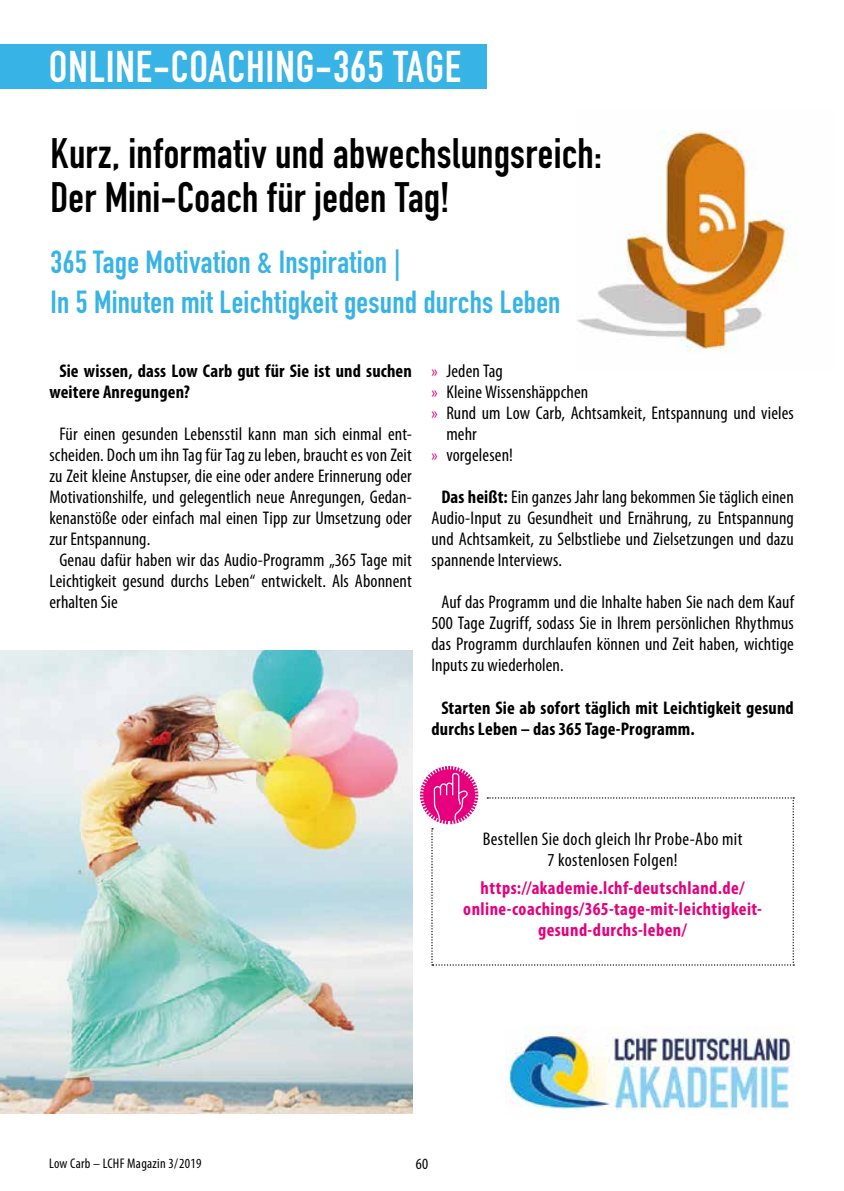
<style>
.page{position:relative;width:844px;height:1191px;background:#fff}
.page>*{position:absolute;margin:0;border:0;box-sizing:border-box;transform-origin:0 0}
.t1{font:43.75px "DIN Engschrift Std";letter-spacing:.02em;color:#fff}
.t2{font:42px/43.8px "DIN Engschrift Std";letter-spacing:.005em;color:#000}
.t3{font:31.5px/40.2px "DIN Engschrift Std";letter-spacing:.01em;color:#38b3e6}
.t4{font:condensed 18.38px/21px "Myriad Pro";letter-spacing:.005em;color:#000;text-align:justify}
.t5{font:700 condensed 18.38px/21px "Myriad Pro";letter-spacing:.01em;color:#000}
.t6{font:700 condensed 18.38px/21px "Myriad Pro";letter-spacing:.025em;color:#e6007d;text-align:center}
.t7{font:condensed 15.75px "Myriad Pro";color:#000}
.t8{font:condensed 14px "Myriad Pro";letter-spacing:.02em;color:#000}
.s1{font-size:17.5px;color:#e6007d}
.s2{font-weight:700}
</style>
<div class="page">
<div style="left:0;top:44px;width:486px;height:45px;background:#38b3e6"></div>
<img style="left:0;top:651px;width:412px;height:462px">
<svg style="left:420px;top:766px;width:374px;height:199px"></svg>
<img style="left:505px;top:1026px;width:286px;height:83px">
<img style="left:577px;top:130px;width:220px;height:223px">
<h1 class="t1" style="left:49px;top:41px;width:413px">ONLINE-COACHING-365 TAGE</h1>
<h2 class="t2" style="left:51px;top:132px;width:552px">Kurz, informativ und abwechslungsreich:<br>Der Mini-Coach für jeden Tag!</h2>
<h3 class="t3" style="left:51px;top:242px;width:511px">365 Tage Motivation &amp; Inspiration |<br>In 5 Minuten mit Leichtigkeit gesund durchs Leben</h3>
<p class="t5" style="left:49px;top:360px;width:364px;text-indent:10px">Sie wissen, dass Low Carb gut für Sie ist und suchen weitere Anregungen?</p>
<p class="t4" style="left:59px;top:423px;width:354px">Für einen gesunden Lebensstil kann man sich einmal ent-</p>
<p class="t4" style="left:49px;top:444px;width:364px">scheiden. Doch um ihn Tag für Tag zu leben, braucht es von Zeit</p>
<p class="t4" style="left:49px;top:465px;width:364px">zu Zeit kleine Anstupser, die eine oder andere Erinnerung oder</p>
<p class="t4" style="left:49px;top:486px;width:364px">Motivationshilfe, und gelegentlich neue Anregungen, Gedan-</p>
<p class="t4" style="left:49px;top:507px;width:364px">kenanstöße oder einfach mal einen Tipp zur Umsetzung oder</p>
<p class="t4" style="left:49px;top:528px;width:102px">zur Entspannung.</p>
<p class="t4" style="left:59px;top:549px;width:354px">Genau dafür haben wir das Audio-Programm „365 Tage mit</p>
<p class="t4" style="left:49px;top:570px;width:364px">Leichtigkeit gesund durchs Leben“ entwickelt. Als Abonnent</p>
<p class="t4" style="left:49px;top:591px;width:70px">erhalten Sie</p>
<p class="t4" style="left:431px;top:360px;width:73px"><span class="s1">»</span> Jeden Tag</p>
<p class="t4" style="left:431px;top:381px;width:158px"><span class="s1">»</span> Kleine Wissenshäppchen</p>
<p class="t4" style="left:431px;top:402px;width:364px"><span class="s1">»</span> Rund um Low Carb, Achtsamkeit, Entspannung und vieles</p>
<p class="t4" style="left:446px;top:423px;width:32px">mehr</p>
<p class="t4" style="left:431px;top:444px;width:83px"><span class="s1">»</span> vorgelesen!</p>
<p class="t4" style="left:431px;top:486px;width:364px;text-indent:10px"><span class="s2">Das heißt:</span> Ein ganzes Jahr lang bekommen Sie täglich einen Audio-Input zu Gesundheit und Ernährung, zu Entspannung und Achtsamkeit, zu Selbstliebe und Zielsetzungen und dazu spannende Interviews.</p>
<p class="t4" style="left:431px;top:591px;width:364px;text-indent:10px">Auf das Programm und die Inhalte haben Sie nach dem Kauf 500 Tage Zugriff, sodass Sie in Ihrem persönlichen Rhythmus das Programm durchlaufen können und Zeit haben, wichtige Inputs zu wiederholen.</p>
<p class="t5" style="left:431px;top:696px;width:364px;text-indent:10px">Starten Sie ab sofort täglich mit Leichtigkeit gesund durchs Leben – das 365 Tage-Programm.</p>
<p class="t4" style="left:482px;top:828px;width:261px;text-align:center">Bestellen Sie doch gleich Ihr Probe-Abo mit<br>7 kostenlosen Folgen!</p>
<p class="t6" style="left:463px;top:877px;width:300px">https://akademie.lchf-deutschland.de/ online-coachings/365-tage-mit-leichtigkeit&shy;gesund-durchs-leben/</p>
<p class="t8" style="left:49px;top:1155px;width:154px">Low Carb – LCHF Magazin 3/2019</p>
<p class="t7" style="left:416px;top:1154px;width:14px">60</p>
</div>
